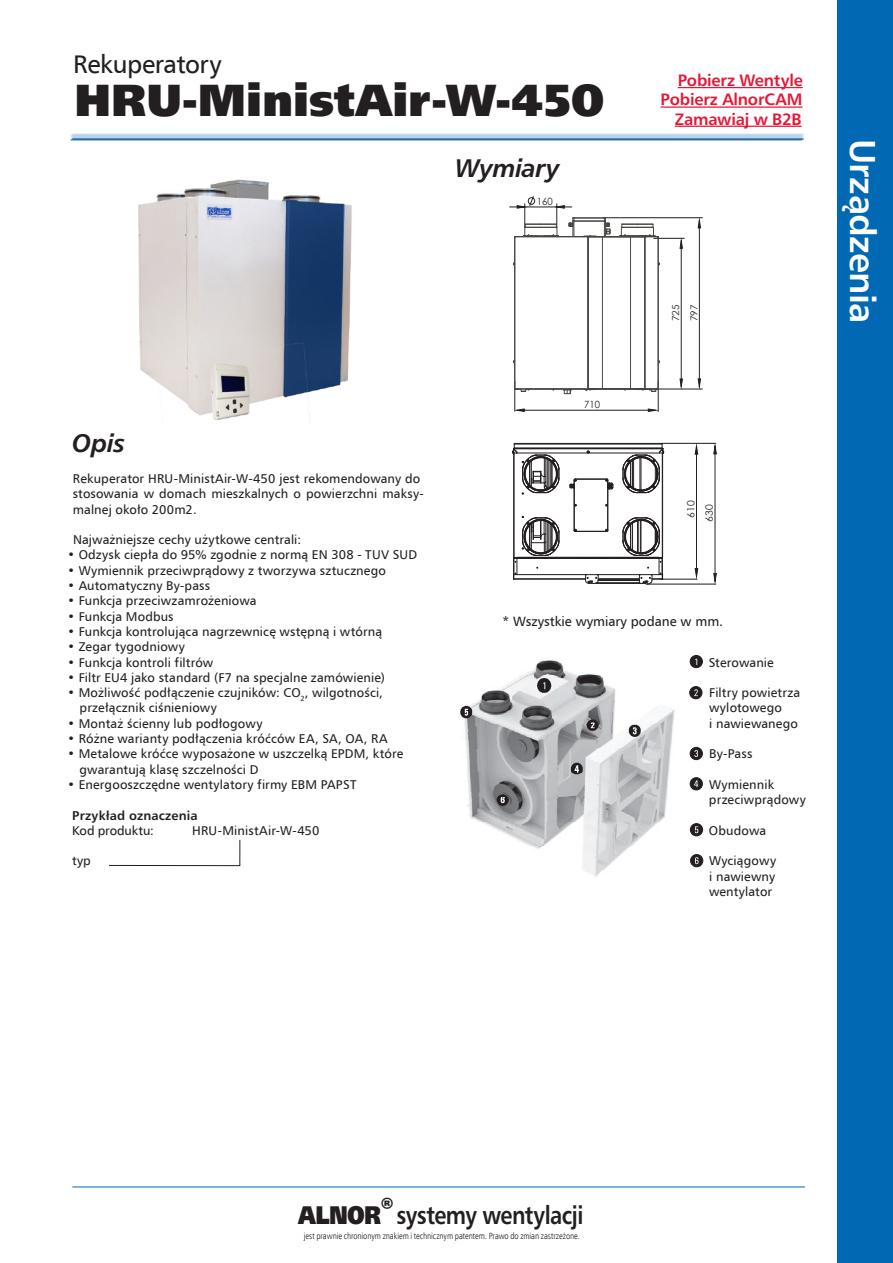
<style>
.page{position:relative;width:893px;height:1263px;background:#fff}
.page>*{position:absolute;margin:0;border:0;box-sizing:border-box;transform-origin:0 0}
.t1{font:900 45px "Humanist 777 TL";color:#231f20}
.t2{font:700 36px "Humanist 777 TL";letter-spacing:-.02em;color:#fff}
.t3{font:700 25.5px "Humanist 777 TL";letter-spacing:-.025em;color:#231f20;scale:.85 1}
.t4{font:25.5px "Humnst 777 EU Normal";letter-spacing:-.015em;color:#231f20}
.t5{font:italic 700 25.5px "Humanist 777 TL";letter-spacing:-.02em;color:#231f20}
.t6{font:700 16.5px/19.4px "Humanist 777 TL";letter-spacing:-.015em;color:#e51836;text-align:right}
.t7{font:300 condensed 14.7px "Univers";color:#231f20}
.t8{font:13.5px "Humnst 777 EU Normal";color:#231f20}
.t9{font:12.75px/15.3px "Humnst 777 EU Normal";letter-spacing:.01em;color:#231f20}
.t10{font:700 12.75px "Humanist 777 TL";letter-spacing:.01em;color:#231f20}
.t11{font:12.75px "Humnst 777 EU Normal";letter-spacing:-.01em;color:#231f20}
.t12{font:10.05px/18.6px "Century Gothic";color:#231f20;text-align:center;scale:1.04 1}
.t13{font:9.9px "Century Gothic";color:#231f20}
.t14{font:9.75px "Myriad Pro";color:#fff}
.t15{font:9.6px/18.1px "Century Gothic";color:#231f20;scale:1.04 1}
.t16{font:9px "Humnst 777 Lt Cn EU Normal";letter-spacing:-.01em;color:#231f20}
.s1{font-weight:900}
</style>
<div class="page">
<div style="left:837px;top:0;width:56px;height:1263px;background:#0168b3"></div>
<div style="left:72px;top:133px;width:732px;height:6px;background:#b8d4e9"></div>
<hr style="left:71px;top:140px;width:731px;height:1px;background:#0168b3">
<hr style="left:72px;top:139px;width:732px;height:1px;background:#00458a">
<hr style="left:678px;top:87px;width:125px;height:1px;background:#e51836">
<hr style="left:661px;top:106px;width:141px;height:2px;background:#e51836">
<hr style="left:675px;top:126px;width:127px;height:1px;background:#e51836">
<hr style="left:72px;top:1187px;width:733px;height:1px;background:#0168b3">
<svg style="left:109px;top:839px;width:131px;height:27px"></svg>
<svg style="left:713px;top:445px;width:4px;height:9px"></svg>
<svg style="left:713px;top:573px;width:4px;height:9px"></svg>
<svg style="left:694px;top:568px;width:4px;height:9px"></svg>
<svg style="left:694px;top:445px;width:4px;height:10px"></svg>
<hr style="left:715px;top:446px;width:1px;height:131px;background:#231f20">
<hr style="left:662px;top:443px;width:54px;height:1px;background:#231f20">
<hr style="left:647px;top:584px;width:69px;height:1px;background:#231f20">
<hr style="left:696px;top:447px;width:1px;height:125px;background:#231f20">
<hr style="left:661px;top:579px;width:36px;height:1px;background:#231f20">
<hr style="left:575px;top:479px;width:32px;height:1px;background:#231f20">
<hr style="left:607px;top:480px;width:1px;height:50px;background:#231f20">
<hr style="left:574px;top:480px;width:1px;height:50px;background:#231f20">
<hr style="left:608px;top:480px;width:1px;height:50px;background:#231f20">
<svg style="left:605px;top:479px;width:9px;height:11px"></svg>
<svg style="left:570px;top:479px;width:7px;height:10px"></svg>
<hr style="left:514px;top:444px;width:148px;height:1px;background:#231f20">
<hr style="left:514px;top:443px;width:148px;height:1px;background:#231f20">
<hr style="left:514px;top:448px;width:148px;height:1px;background:#231f20">
<hr style="left:588px;top:453px;width:71px;height:1px;background:#231f20">
<hr style="left:517px;top:453px;width:71px;height:1px;background:#231f20">
<hr style="left:513px;top:453px;width:1px;height:104px;background:#231f20">
<hr style="left:514px;top:453px;width:1px;height:104px;background:#231f20">
<hr style="left:662px;top:453px;width:1px;height:104px;background:#231f20">
<svg style="left:512px;top:443px;width:48px;height:51px"></svg>
<svg style="left:623px;top:443px;width:41px;height:50px"></svg>
<hr style="left:514px;top:578px;width:72px;height:1px;background:#231f20">
<hr style="left:517px;top:557px;width:142px;height:1px;background:#231f20">
<hr style="left:514px;top:579px;width:72px;height:1px;background:#231f20">
<hr style="left:514px;top:574px;width:73px;height:1px;background:#231f20">
<hr style="left:517px;top:558px;width:142px;height:1px;background:#231f20">
<svg style="left:574px;top:517px;width:89px;height:68px"></svg>
<svg style="left:513px;top:516px;width:47px;height:64px"></svg>
<svg style="left:697px;top:219px;width:4px;height:9px"></svg>
<svg style="left:697px;top:378px;width:4px;height:9px"></svg>
<svg style="left:516px;top:408px;width:9px;height:4px"></svg>
<svg style="left:648px;top:408px;width:8px;height:4px"></svg>
<svg style="left:679px;top:378px;width:4px;height:9px"></svg>
<svg style="left:679px;top:240px;width:4px;height:9px"></svg>
<hr style="left:699px;top:221px;width:1px;height:166px;background:#231f20">
<hr style="left:603px;top:217px;width:99px;height:1px;background:#231f20">
<hr style="left:652px;top:389px;width:50px;height:1px;background:#231f20">
<hr style="left:519px;top:410px;width:136px;height:1px;background:#231f20">
<hr style="left:514px;top:381px;width:1px;height:30px;background:#231f20">
<hr style="left:658px;top:381px;width:1px;height:30px;background:#231f20">
<hr style="left:681px;top:241px;width:1px;height:145px;background:#231f20">
<hr style="left:654px;top:238px;width:30px;height:1px;background:#231f20">
<hr style="left:574px;top:218px;width:30px;height:1px;background:#464642">
<hr style="left:574px;top:221px;width:30px;height:1px;background:#464642">
<hr style="left:602px;top:237px;width:1px;height:152px;background:#464642">
<hr style="left:630px;top:237px;width:1px;height:152px;background:#464642">
<hr style="left:644px;top:237px;width:1px;height:152px;background:#464642">
<hr style="left:645px;top:237px;width:1px;height:152px;background:#464642">
<hr style="left:588px;top:237px;width:1px;height:152px;background:#464642">
<hr style="left:658px;top:237px;width:1px;height:152px;background:#464642">
<hr style="left:515px;top:236px;width:69px;height:1px;background:#464642">
<hr style="left:515px;top:237px;width:1px;height:152px;background:#464642">
<hr style="left:514px;top:237px;width:1px;height:152px;background:#464642">
<hr style="left:515px;top:237px;width:73px;height:1px;background:#464642">
<svg style="left:514px;top:388px;width:145px;height:6px"></svg>
<svg style="left:510px;top:196px;width:65px;height:42px"></svg>
<svg style="left:584px;top:218px;width:75px;height:20px"></svg>
<img style="left:138px;top:179px;width:214px;height:241px">
<img style="left:460px;top:660px;width:215px;height:217px">
<div style="left:690px;top:655px;width:12px;height:13px;background:#231f20;border-radius:50%"></div>
<div style="left:690px;top:655px;width:12px;height:13px;border:1px solid #231f20;border-radius:50%"></div>
<div style="left:690px;top:686px;width:12px;height:13px;background:#231f20;border-radius:50%"></div>
<div style="left:690px;top:686px;width:12px;height:13px;border:1px solid #231f20;border-radius:50%"></div>
<div style="left:690px;top:747px;width:12px;height:13px;background:#231f20;border-radius:50%"></div>
<div style="left:690px;top:747px;width:12px;height:13px;border:1px solid #231f20;border-radius:50%"></div>
<div style="left:690px;top:778px;width:12px;height:12px;background:#231f20;border-radius:50%"></div>
<div style="left:690px;top:777px;width:12px;height:13px;border:1px solid #231f20;border-radius:50%"></div>
<svg style="left:690px;top:824px;width:13px;height:12px"></svg>
<div style="left:690px;top:823px;width:13px;height:13px;border:1px solid #231f20;border-radius:50%"></div>
<div style="left:691px;top:854px;width:12px;height:13px;background:#231f20;border-radius:50%"></div>
<div style="left:690px;top:854px;width:13px;height:13px;border:1px solid #231f20;border-radius:50%"></div>
<svg style="left:694px;top:689px;width:4px;height:7px"></svg>
<svg style="left:694px;top:750px;width:4px;height:7px"></svg>
<svg style="left:694px;top:780px;width:4px;height:7px"></svg>
<svg style="left:695px;top:826px;width:3px;height:7px"></svg>
<svg style="left:695px;top:857px;width:3px;height:7px"></svg>
<h3 class="t4" style="left:73px;top:48px;width:150px">Rekuperatory</h3>
<h1 class="t1" style="left:74px;top:69px;width:532px">HRU-MinistAir-W-450</h1>
<h3 class="t5" style="left:455px;top:151px;width:106px">Wymiary</h3>
<h3 class="t5" style="left:72px;top:427px;width:54px">Opis</h3>
<p class="t13" style="left:537px;top:194px;width:17px">160</p>
<p class="t13" style="left:584px;top:397px;width:17px">710</p>
<p class="t6" style="left:661px;top:70px;width:144px">Pobierz Wentyle<br>Pobierz AlnorCAM<br>Zamawiaj w B2B</p>
<p class="t15" style="left:666px;top:321px;width:17px;rotate:-90deg">725<br>797</p>
<p class="t9" style="left:73px;top:471px;width:353px">Rekuperator HRU-MinistAir-W-450 jest rekomendowany do stosowania w domach mieszkalnych o powierzchni maksy&shy;malnej około 200m2.</p>
<p class="t9" style="left:73px;top:532px;width:230px">Najważniejsze cechy użytkowe centrali:</p>
<p class="t9" style="left:68px;top:547px;width:351px">• Odzysk ciepła do 95% zgodnie z normą EN 308 - TUV SUD</p>
<p class="t9" style="left:68px;top:562px;width:320px">• Wymiennik przeciwprądowy z tworzywa sztucznego</p>
<p class="t9" style="left:68px;top:578px;width:144px">• Automatyczny By-pass</p>
<p class="t9" style="left:68px;top:593px;width:191px">• Funkcja przeciwzamrożeniowa</p>
<p class="t9" style="left:68px;top:608px;width:108px">• Funkcja Modbus</p>
<p class="t9" style="left:68px;top:624px;width:316px">• Funkcja kontrolująca nagrzewnicę wstępną i wtórną</p>
<p class="t9" style="left:68px;top:639px;width:119px">• Zegar tygodniowy</p>
<p class="t9" style="left:68px;top:654px;width:147px">• Funkcja kontroli filtrów</p>
<p class="t9" style="left:68px;top:670px;width:319px">• Filtr EU4 jako standard (F7 na specjalne zamówienie)</p>
<p class="t9" style="left:80px;top:685px;width:305px;text-indent:-12px">• Możliwość podłączenie czujników: CO<sub>2</sub>, wilgotności, przełącznik ciśnieniowy</p>
<p class="t9" style="left:67px;top:715px;width:197px">• Montaż ścienny lub podłogowy</p>
<p class="t9" style="left:67px;top:731px;width:322px">• Różne warianty podłączenia króćców EA, SA, OA, RA</p>
<p class="t9" style="left:80px;top:746px;width:325px;text-indent:-12px">• Metalowe króćce wyposażone w uszczelką EPDM, które gwarantują klasę szczelności D</p>
<p class="t9" style="left:67px;top:777px;width:290px">• Energooszczędne wentylatory firmy EBM PAPST</p>
<p class="t10" style="left:72px;top:807px;width:127px">Przykład oznaczenia</p>
<p class="t11" style="left:72px;top:822px;width:83px">Kod produktu:</p>
<p class="t9" style="left:192px;top:823px;width:129px">HRU-MinistAir-W-450</p>
<p class="t9" style="left:72px;top:853px;width:20px">typ</p>
<p class="t12" style="left:681px;top:521px;width:22px;rotate:-90deg">610<br>630</p>
<p class="t8" style="left:503px;top:612px;width:222px">* Wszystkie wymiary podane w mm.</p>
<p class="t7" style="left:514px;top:613px;width:218px">* All measurement values are mm.</p>
<p class="t14" style="left:694px;top:656px;width:6px">1</p>
<p class="t9" style="left:709px;top:654px;width:66px">Sterowanie</p>
<p class="t9" style="left:709px;top:685px;width:93px">Filtry powietrza wylotowego<br>i nawiewanego</p>
<p class="t9" style="left:709px;top:746px;width:45px">By-Pass</p>
<p class="t9" style="left:709px;top:777px;width:99px">Wymiennik przeciwprądowy</p>
<p class="t9" style="left:709px;top:823px;width:59px">Obudowa</p>
<p class="t9" style="left:709px;top:853px;width:69px;text-align:justify">Wyciągowy i nawiewny wentylator</p>
<h2 class="t2" style="left:886px;top:139px;width:187px;rotate:90deg">Urządzenia</h2>
<h3 class="t3" style="left:298px;top:1198px;width:337px"><span class="s1">ALNOR</span><sup>®</sup> systemy wentylacji</h3>
<p class="t16" style="left:304px;top:1230px;width:278px">jest prawnie chronionym znakiem i technicznym patentem. Prawo do zmian zastrzeżone.</p>
</div>
